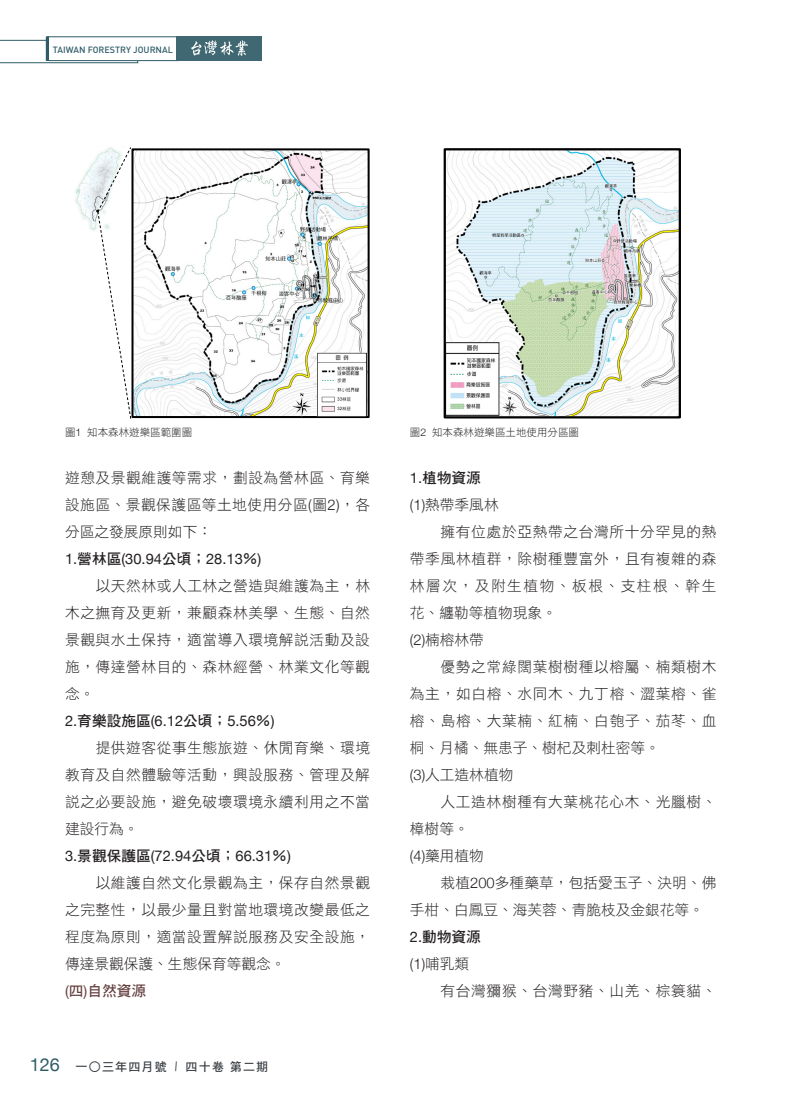
<style>
.page{position:relative;width:808px;height:1106px;background:#fff}
.page>*{position:absolute;margin:0;border:0;box-sizing:border-box;transform-origin:0 0}
.內文{font:14.7px/27px "DF Hei Std W3";letter-spacing:.04em;color:#231f20;text-align:justify}
.內文-2{font:14.7px "Helvetica Neue";color:#231f20}
.內文-3{font:14.7px/27px "DF Hei Std W3";color:#231f20}
.內文-4{font:14.7px "DF Hei Std W7";color:#231f20}
.內文小標{font:14.7px "DF Hei Std W7";color:#664140}
.內文-5{font:300 14.7px "Helvetica Neue";color:#231f20}
.t1{font:12px "DF Hei Std W7";letter-spacing:.1em;color:#353b40}
.圖說{font:10.5px "DF Hei Std W3";color:#231f20}
.t2{font:500 9px "DIN";color:#2f5c67}
.s1{font-family:"Helvetica Neue";font-weight:300}
.s2{font-family:"DF Hei Std W7"}
.s3{font-family:"Helvetica Neue"}
.s4{font-family:"Helvetica Neue";font-size:18px;color:#2f5c67}
.s5{font-family:"DF Hei Std W3";font-weight:400}
</style>
<div class="page">
<svg style="left:0;top:40px;width:138px;height:23px"></svg>
<div style="left:47px;top:36px;width:132px;height:25px;background:#fff;border:1px solid #2f5c67"></div>
<hr style="left:46px;top:36px;width:3px;height:25px;background:#2f5c67">
<div style="left:176px;top:36px;width:86px;height:25px;background:#406872"></div>
<img style="left:191px;top:41px;width:57px;height:15px">
<img style="left:75px;top:158px;width:21px;height:73px">
<img style="left:134px;top:151px;width:233px;height:264px">
<div style="left:131px;top:148px;width:239px;height:270px;border:2px solid #000"></div>
<svg style="left:96px;top:147px;width:36px;height:272px"></svg>
<img style="left:292px;top:353px;width:75px;height:63px">
<img style="left:447px;top:151px;width:231px;height:264px">
<div style="left:444px;top:148px;width:237px;height:270px;border:2px solid #000"></div>
<img style="left:446px;top:343px;width:71px;height:73px">
<p class="t2" style="left:53px;top:44px;width:121px">TAIWAN FORESTRY JOURNAL</p>
<p class="圖說" style="left:65px;top:426px;width:129px">圖<span class="s1">1</span> 知本森林遊樂區範圍圖</p>
<p class="圖說" style="left:410px;top:426px;width:171px">圖<span class="s1">2</span> 知本森林遊樂區土地使用分區圖</p>
<p class="內文" style="left:65px;top:464px;width:307px">遊憩及景觀維護等需求，劃設為營林區、育樂設施區、景觀保護區等土地使用分區<span class="s1">(</span>圖<span class="s1">2)</span>，各分區之發展原則如下：</p>
<p class="內文-2" style="left:65px;top:550px;width:198px">1.<span class="s2">營林區</span>(30.94<span class="s2">公頃；</span>28.13<span class="s2">％</span>)</p>
<p class="內文" style="left:65px;top:572px;width:306px;text-indent:31px">以天然林或人工林之營造與維護為主，林木之撫育及更新，兼顧森林美學、生態、自然景觀與水土保持，適當導入環境解說活動及設施，傳達營林目的、森林經營、林業文化等觀念。</p>
<p class="內文-2" style="left:65px;top:712px;width:211px">2.<span class="s2">育樂設施區</span>(6.12<span class="s2">公頃；</span>5.56<span class="s2">％</span>)</p>
<p class="內文" style="left:65px;top:734px;width:306px;text-indent:31px">提供遊客從事生態旅遊、休閒育樂、環境教育及自然體驗等活動，興設服務、管理及解說之必要設施，避免破壞環境永續利用之不當建設行為。</p>
<p class="內文-2" style="left:65px;top:847px;width:227px">3.<span class="s2">景觀保護區</span>(72.94<span class="s2">公頃；</span>66.31<span class="s2">％</span>)</p>
<p class="內文" style="left:65px;top:869px;width:306px;text-indent:31px">以維護自然文化景觀為主，保存自然景觀之完整性，以最少量且對當地環境改變最低之程度為原則，適當設置解說服務及安全設施，傳達景觀保護、生態保育等觀念。</p>
<p class="內文小標" style="left:65px;top:983px;width:83px"><span class="s3">(</span>四<span class="s3">)</span>自然資源</p>
<p class="t1" style="left:30px;top:1059px;width:139px"><span class="s4">126</span> 一○三年四月號</p>
<p class="t1" style="left:186px;top:1059px;width:84px">四十卷第二期</p>
<p class="內文-4" style="left:410px;top:470px;width:73px"><span class="s3">1.</span>植物資源</p>
<p class="內文" style="left:410px;top:491px;width:90px"><span class="s1">(1)</span>熱帶季風林</p>
<p class="內文" style="left:410px;top:518px;width:308px;text-indent:31px">擁有位處於亞熱帶之台灣所十分罕見的熱帶季風林植群，除樹種豐富外，且有複雜的森林層次，及附生植物、板根、支柱根、幹生花、纏勒等植物現象。</p>
<p class="內文" style="left:410px;top:626px;width:76px"><span class="s1">(2)</span>楠榕林帶</p>
<p class="內文" style="left:410px;top:653px;width:308px;text-indent:31px">優勢之常綠闊葉樹樹種以榕屬、楠類樹木為主，如白榕、水同木、九丁榕、澀葉榕、雀榕、島榕、大葉楠、紅楠、白匏子、茄苳、血桐、月橘、無患子、樹杞及刺杜密等。</p>
<p class="內文" style="left:410px;top:761px;width:105px"><span class="s1">(3)</span>人工造林植物</p>
<p class="內文" style="left:410px;top:788px;width:308px;text-indent:31px">人工造林樹種有大葉桃花心木、光臘樹、樟樹等。</p>
<p class="內文" style="left:410px;top:842px;width:76px"><span class="s1">(4)</span>藥用植物</p>
<p class="內文-3" style="left:410px;top:869px;width:308px;text-indent:31px">栽植<span class="s1">200</span>多種藥草，包括愛玉子、決明、佛手柑、白鳳豆、海芙蓉、青脆枝及金銀花等。</p>
<p class="內文-4" style="left:410px;top:929px;width:73px"><span class="s3">2.</span>動物資源</p>
<p class="內文-5" style="left:410px;top:955px;width:61px">(1)<span class="s5">哺乳類</span></p>
<p class="內文" style="left:441px;top:977px;width:277px">有台灣獼猴、台灣野豬、山羌、棕簑貓、</p>
</div>
